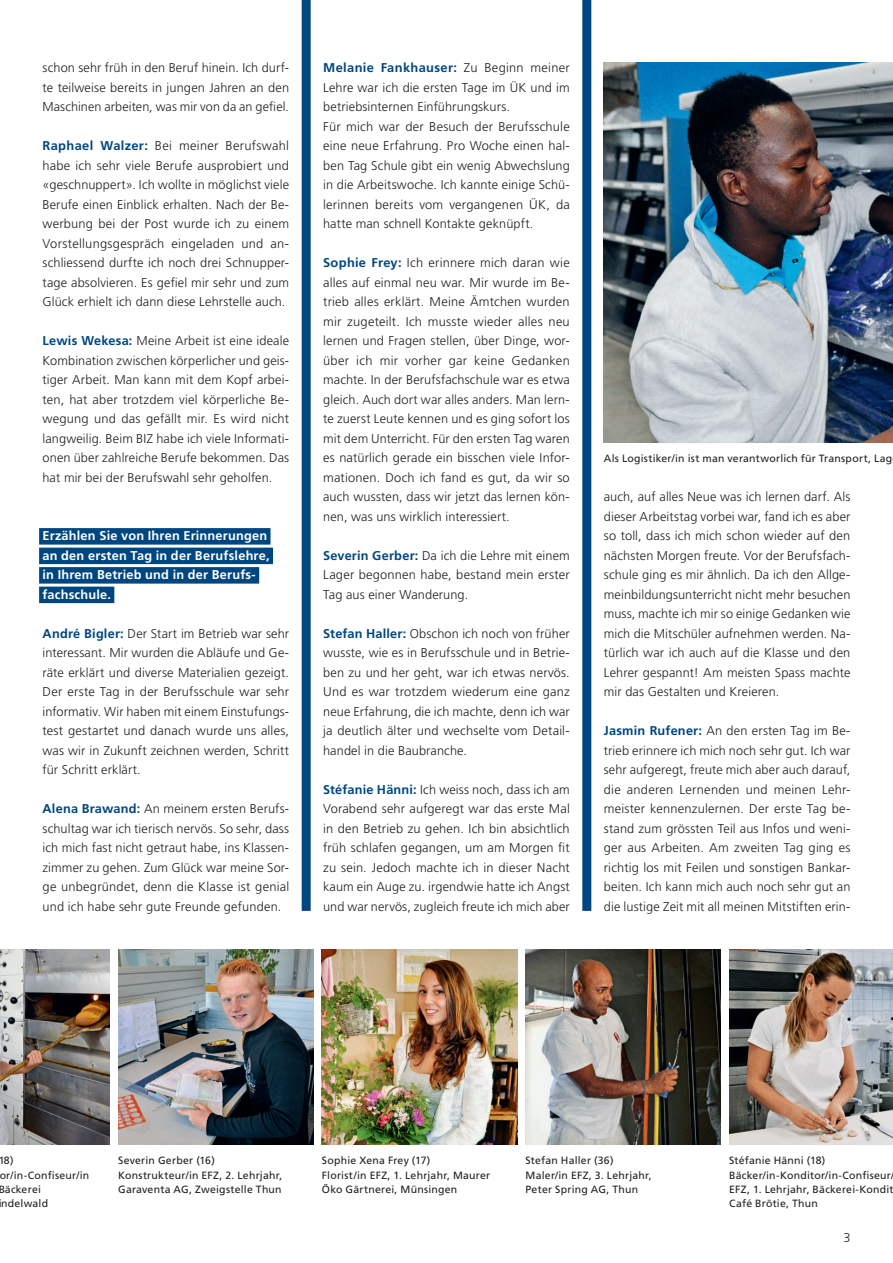
<style>
.page{position:relative;width:893px;height:1263px;background:#fff}
.page>*{position:absolute;margin:0;border:0;box-sizing:border-box;transform-origin:0 0}
.t1{font:300 12.75px/19.5px "Frutiger LT Std";letter-spacing:.01em;color:#231f20;text-align:justify}
.t2{font:700 12.75px/19.5px "Frutiger LT Std";letter-spacing:.015em;color:#fff}
.t3{font:10.5px/14.2px "Frutiger LT Std";letter-spacing:.02em;color:#231f20}
.s1{font-weight:700;color:#004680}
</style>
<div class="page">
<div style="left:39px;top:528px;width:231px;height:17px;background:#004680"></div>
<div style="left:39px;top:548px;width:234px;height:16px;background:#004680"></div>
<div style="left:39px;top:567px;width:220px;height:17px;background:#004680"></div>
<div style="left:39px;top:587px;width:75px;height:16px;background:#004680"></div>
<div style="left:302px;top:0;width:9px;height:911px;background:#004680"></div>
<div style="left:582px;top:0;width:9px;height:911px;background:#004680"></div>
<img style="left:526px;top:950px;width:195px;height:195px">
<img style="left:322px;top:950px;width:195px;height:195px">
<img style="left:118px;top:950px;width:195px;height:195px">
<img style="left:0;top:950px;width:110px;height:195px">
<img style="left:729px;top:950px;width:164px;height:195px">
<img style="left:604px;top:63px;width:289px;height:380px">
<p class="t1" style="left:43px;top:58px;width:248px">schon sehr früh in den Beruf hinein. Ich durf&shy;te teilweise bereits in jungen Jahren an den Maschinen arbeiten, was mir von da an gefiel.</p>
<p class="t1" style="left:43px;top:136px;width:248px"><span class="s1">Raphael Walzer:</span> Bei meiner Berufswahl habe ich sehr viele Berufe ausprobiert und «geschnuppert». Ich wollte in möglichst viele Berufe einen Einblick erhalten. Nach der Be&shy;werbung bei der Post wurde ich zu einem Vorstellungsgespräch eingeladen und an&shy;schliessend durfte ich noch drei Schnupper&shy;tage absolvieren. Es gefiel mir sehr und zum Glück erhielt ich dann diese Lehrstelle auch.</p>
<p class="t1" style="left:43px;top:331px;width:248px"><span class="s1">Lewis Wekesa:</span> Meine Arbeit ist eine ideale Kombination zwischen körperlicher und geis&shy;tiger Arbeit. Man kann mit dem Kopf arbei&shy;ten, hat aber trotzdem viel körperliche Be&shy;wegung und das gefällt mir. Es wird nicht langweilig. Beim BIZ habe ich viele Informati&shy;onen über zahlreiche Berufe bekommen. Das hat mir bei der Berufswahl sehr geholfen.</p>
<p class="t2" style="left:43px;top:526px;width:229px">Erzählen Sie von Ihren Erinnerungen an den ersten Tag in der Berufslehre, in Ihrem Betrieb und in der Berufs&shy;fachschule.</p>
<p class="t1" style="left:43px;top:624px;width:248px"><span class="s1">André Bigler:</span> Der Start im Betrieb war sehr interessant. Mir wurden die Abläufe und Ge&shy;räte erklärt und diverse Materialien gezeigt.<br>Der erste Tag in der Berufsschule war sehr informativ. Wir haben mit einem Einstufungs&shy;test gestartet und danach wurde uns alles, was wir in Zukunft zeichnen werden, Schritt für Schritt erklärt.</p>
<p class="t1" style="left:43px;top:799px;width:248px"><span class="s1">Alena Brawand:</span> An meinem ersten Berufs&shy;schultag war ich tierisch nervös. So sehr, dass ich mich fast nicht getraut habe, ins Klassen&shy;zimmer zu gehen. Zum Glück war meine Sor&shy;ge unbegründet, denn die Klasse ist genial und ich habe sehr gute Freunde gefunden.</p>
<p class="t1" style="left:323px;top:58px;width:248px;text-align:left"><span class="s1">Melanie Fankhauser:</span> Zu Beginn meiner Lehre war ich die ersten Tage im ÜK und im betriebsinternen Einführungskurs.<br>Für mich war der Besuch der Berufsschule eine neue Erfahrung. Pro Woche einen hal&shy;ben Tag Schule gibt ein wenig Abwechslung in die Arbeitswoche. Ich kannte einige Schü&shy;lerinnen bereits vom vergangenen ÜK, da hatte man schnell Kontakte geknüpft.</p>
<p class="t1" style="left:323px;top:253px;width:248px"><span class="s1">Sophie Frey:</span> Ich erinnere mich daran wie alles auf einmal neu war. Mir wurde im Be&shy;trieb alles erklärt. Meine Ämtchen wurden mir zugeteilt. Ich musste wieder alles neu lernen und Fragen stellen, über Dinge, wor&shy;über ich mir vorher gar keine Gedanken machte. In der Berufsfachschule war es etwa gleich. Auch dort war alles anders. Man lern&shy;te zuerst Leute kennen und es ging sofort los mit dem Unterricht. Für den ersten Tag waren es natürlich gerade ein bisschen viele Infor&shy;mationen. Doch ich fand es gut, da wir so auch wussten, dass wir jetzt das lernen kön&shy;nen, was uns wirklich interessiert.</p>
<p class="t1" style="left:323px;top:546px;width:248px"><span class="s1">Severin Gerber:</span> Da ich die Lehre mit einem Lager begonnen habe, bestand mein erster Tag aus einer Wanderung.</p>
<p class="t1" style="left:323px;top:624px;width:248px"><span class="s1">Stefan Haller:</span> Obschon ich noch von früher wusste, wie es in Berufsschule und in Betrie&shy;ben zu und her geht, war ich etwas nervös.<br>Und es war trotzdem wiederum eine ganz neue Erfahrung, die ich machte, denn ich war ja deutlich älter und wechselte vom Detail&shy;handel in die Baubranche.</p>
<p class="t1" style="left:323px;top:780px;width:248px"><span class="s1">Stéfanie Hänni:</span> Ich weiss noch, dass ich am Vorabend sehr aufgeregt war das erste Mal in den Betrieb zu gehen. Ich bin absichtlich früh schlafen gegangen, um am Morgen fit zu sein. Jedoch machte ich in dieser Nacht kaum ein Auge zu. irgendwie hatte ich Angst und war nervös, zugleich freute ich mich aber</p>
<p class="t3" style="left:604px;top:452px;width:290px">Als Logistiker/in ist man verantworlich für Transport, Lag</p>
<p class="t1" style="left:604px;top:487px;width:248px">auch, auf alles Neue was ich lernen darf. Als dieser Arbeitstag vorbei war, fand ich es aber so toll, dass ich mich schon wieder auf den nächsten Morgen freute. Vor der Berufsfach&shy;schule ging es mir ähnlich. Da ich den Allge&shy;meinbildungsunterricht nicht mehr besuchen muss, machte ich mir so einige Gedanken wie mich die Mitschüler aufnehmen werden. Na&shy;türlich war ich auch auf die Klasse und den Lehrer gespannt! Am meisten Spass machte mir das Gestalten und Kreieren.</p>
<p class="t1" style="left:604px;top:721px;width:248px"><span class="s1">Jasmin Rufener:</span> An den ersten Tag im Be&shy;trieb erinnere ich mich noch sehr gut. Ich war sehr aufgeregt, freute mich aber auch darauf, die anderen Lernenden und meinen Lehr&shy;meister kennenzulernen. Der erste Tag be&shy;stand zum grössten Teil aus Infos und weni&shy;ger aus Arbeiten. Am zweiten Tag ging es richtig los mit Feilen und sonstigen Bankar&shy;beiten. Ich kann mich auch noch sehr gut an die lustige Zeit mit all meinen Mitstiften erin-</p>
<p class="t3" style="left:-2px;top:1154px;width:93px">18) or/in-Confiseur/in<br>Bäckerei ndelwald</p>
<p class="t3" style="left:729px;top:1154px;width:166px">Stéfanie Hänni (18)<br>Bäcker/in-Konditor/in-Confiseur/<br>EFZ, 1. Lehrjahr, Bäckerei-Kondit<br>Café Brötie, Thun</p>
<p class="t3" style="left:526px;top:1154px;width:128px">Stefan Haller (36)<br>Maler/in EFZ, 3. Lehrjahr,<br>Peter Spring AG, Thun</p>
<p class="t3" style="left:118px;top:1154px;width:166px">Severin Gerber (16)<br>Konstrukteur/in EFZ, 2. Lehrjahr,<br>Garaventa AG, Zweigstelle Thun</p>
<p class="t3" style="left:322px;top:1154px;width:170px">Sophie Xena Frey (17)<br>Florist/in EFZ, 1. Lehrjahr, Maurer<br>Öko Gärtnerei, Münsingen</p>
<p class="t1" style="left:843px;top:1228px;width:9px">3</p>
</div>
